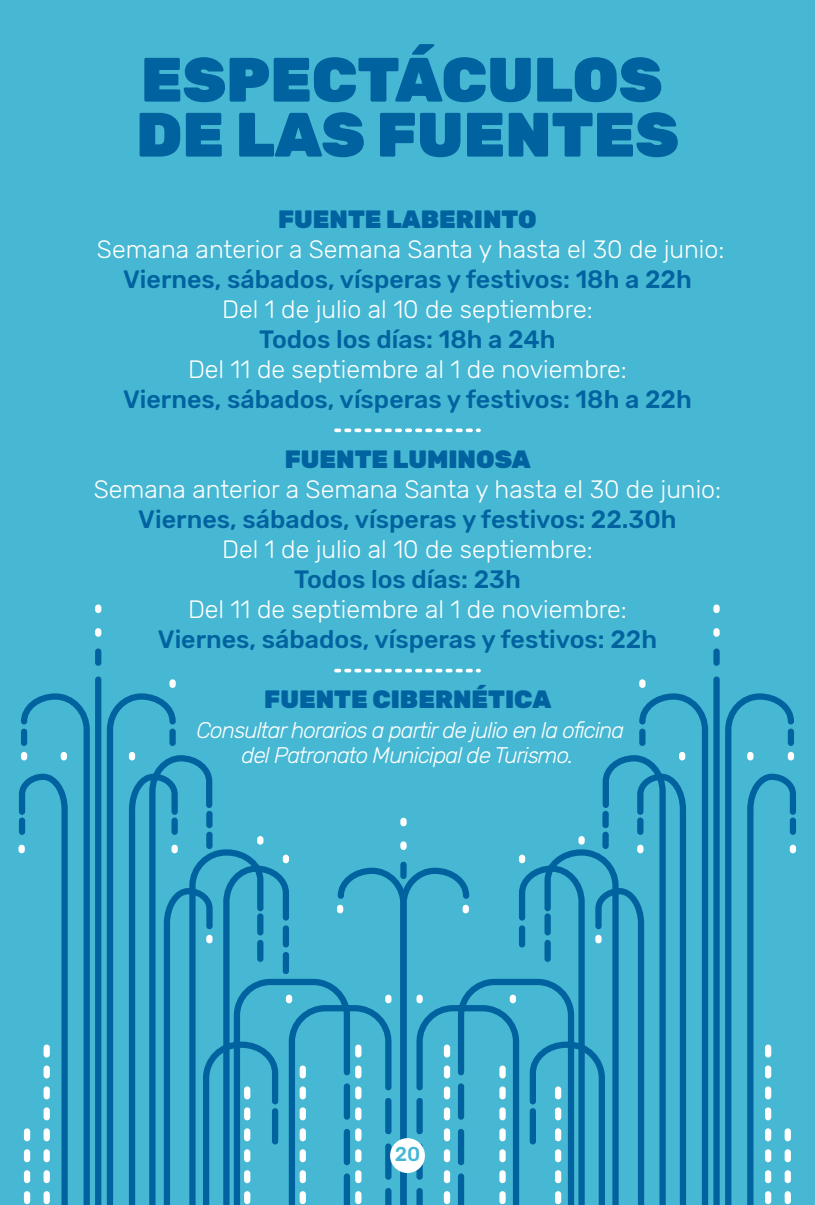
<style>
.page{position:relative;width:815px;height:1205px;background:#47b8d3}
.page>*{position:absolute;margin:0;border:0;box-sizing:border-box;transform-origin:0 0}
.t1{font:900 62.5px/55px "Rubik";color:#00629f}
.t2{font:300 25px "Rubik";color:#fff}
.t3{font:500 25px "Rubik";color:#00629f}
.t4{font:900 25px "Rubik";color:#00629f}
.t5{font:italic 300 22.5px/25px "Rubik";letter-spacing:-.04em;color:#fff;text-align:center}
.t6{font:500 20px "Rubik";color:#47b8d3}
</style>
<div class="page">
<svg style="left:334px;top:428px;width:147px;height:4px"></svg>
<div style="left:713px;top:648px;width:7px;height:18px;background:#00629f;border-radius:3px"></div>
<div style="left:713px;top:628px;width:7px;height:9px;background:#fff;border-radius:3px"></div>
<div style="left:713px;top:604px;width:7px;height:9px;background:#fff;border-radius:3px"></div>
<svg style="left:107px;top:669px;width:689px;height:536px"></svg>
<div style="left:169px;top:728px;width:7px;height:18px;background:#00629f;border-radius:3px"></div>
<div style="left:95px;top:648px;width:6px;height:18px;background:#00629f;border-radius:3px"></div>
<div style="left:95px;top:628px;width:6px;height:9px;background:#fff;border-radius:3px"></div>
<div style="left:95px;top:604px;width:6px;height:9px;background:#fff;border-radius:3px"></div>
<div style="left:257px;top:836px;width:6px;height:8px;background:#fff;border-radius:3px"></div>
<div style="left:283px;top:854px;width:6px;height:9px;background:#fff;border-radius:3px"></div>
<div style="left:337px;top:905px;width:6px;height:8px;background:#fff;border-radius:3px"></div>
<div style="left:463px;top:905px;width:6px;height:8px;background:#fff;border-radius:3px"></div>
<div style="left:595px;top:935px;width:7px;height:8px;background:#fff;border-radius:3px"></div>
<div style="left:206px;top:935px;width:7px;height:8px;background:#fff;border-radius:3px"></div>
<div style="left:385px;top:994px;width:6px;height:9px;background:#fff;border-radius:3px"></div>
<div style="left:286px;top:994px;width:6px;height:9px;background:#fff;border-radius:3px"></div>
<div style="left:129px;top:752px;width:6px;height:8px;background:#fff;border-radius:3px"></div>
<div style="left:790px;top:845px;width:6px;height:8px;background:#fff;border-radius:3px"></div>
<div style="left:171px;top:845px;width:7px;height:8px;background:#fff;border-radius:3px"></div>
<div style="left:637px;top:845px;width:6px;height:8px;background:#fff;border-radius:3px"></div>
<div style="left:169px;top:679px;width:7px;height:9px;background:#fff;border-radius:3px"></div>
<svg style="left:19px;top:676px;width:82px;height:529px"></svg>
<div style="left:21px;top:728px;width:6px;height:18px;background:#00629f;border-radius:3px"></div>
<div style="left:206px;top:811px;width:7px;height:17px;background:#00629f;border-radius:3px"></div>
<div style="left:171px;top:817px;width:7px;height:18px;background:#00629f;border-radius:3px"></div>
<div style="left:206px;top:832px;width:7px;height:17px;background:#00629f;border-radius:3px"></div>
<div style="left:19px;top:817px;width:6px;height:18px;background:#00629f;border-radius:3px"></div>
<div style="left:355px;top:1191px;width:6px;height:13px;background:#fff;border-radius:3px"></div>
<div style="left:355px;top:1170px;width:6px;height:13px;background:#fff;border-radius:3px"></div>
<div style="left:355px;top:1149px;width:6px;height:13px;background:#fff;border-radius:3px"></div>
<div style="left:355px;top:1128px;width:6px;height:13px;background:#fff;border-radius:3px"></div>
<div style="left:355px;top:1107px;width:6px;height:13px;background:#fff;border-radius:3px"></div>
<div style="left:355px;top:1086px;width:6px;height:13px;background:#fff;border-radius:3px"></div>
<div style="left:355px;top:1065px;width:6px;height:13px;background:#fff;border-radius:3px"></div>
<div style="left:355px;top:1044px;width:6px;height:13px;background:#fff;border-radius:3px"></div>
<div style="left:300px;top:1191px;width:6px;height:13px;background:#fff;border-radius:3px"></div>
<div style="left:300px;top:1170px;width:6px;height:13px;background:#fff;border-radius:3px"></div>
<div style="left:300px;top:1149px;width:6px;height:13px;background:#fff;border-radius:3px"></div>
<div style="left:300px;top:1128px;width:6px;height:13px;background:#fff;border-radius:3px"></div>
<div style="left:300px;top:1107px;width:6px;height:13px;background:#fff;border-radius:3px"></div>
<div style="left:300px;top:1086px;width:6px;height:13px;background:#fff;border-radius:3px"></div>
<div style="left:300px;top:1065px;width:6px;height:13px;background:#fff;border-radius:3px"></div>
<div style="left:244px;top:1191px;width:6px;height:13px;background:#fff;border-radius:3px"></div>
<div style="left:244px;top:1170px;width:6px;height:13px;background:#fff;border-radius:3px"></div>
<div style="left:244px;top:1149px;width:6px;height:13px;background:#fff;border-radius:3px"></div>
<div style="left:244px;top:1128px;width:6px;height:13px;background:#fff;border-radius:3px"></div>
<div style="left:244px;top:1107px;width:6px;height:13px;background:#fff;border-radius:3px"></div>
<div style="left:244px;top:1086px;width:6px;height:13px;background:#fff;border-radius:3px"></div>
<div style="left:390px;top:1138px;width:35px;height:35px;background:#fff;border-radius:50%"></div>
<h1 class="t1" style="left:136px;top:54px;width:544px">ESPECTÁCULOS<br>DE LAS FUENTES</h1>
<p class="t4" style="left:278px;top:204px;width:260px">FUENTE LABERINTO</p>
<p class="t2" style="left:97px;top:235px;width:629px">Semana anterior a Semana Santa y hasta el 30 de junio:</p>
<p class="t3" style="left:123px;top:265px;width:570px">Viernes, sábados, vísperas y festivos: 18h a 22h</p>
<p class="t2" style="left:222px;top:295px;width:372px">Del 1 de julio al 10 de septiembre:</p>
<p class="t3" style="left:259px;top:325px;width:298px">Todos los días: 18h a 24h</p>
<p class="t2" style="left:188px;top:355px;width:440px">Del 11 de septiembre al 1 de noviembre:</p>
<p class="t3" style="left:123px;top:385px;width:570px">Viernes, sábados, vísperas y festivos: 18h a 22h</p>
<p class="t4" style="left:285px;top:444px;width:247px">FUENTE LUMINOSA</p>
<p class="t2" style="left:94px;top:475px;width:629px">Semana anterior a Semana Santa y hasta el 30 de junio:</p>
<p class="t3" style="left:138px;top:505px;width:540px">Viernes, sábados, vísperas y festivos: 22.30h</p>
<p class="t2" style="left:222px;top:535px;width:372px">Del 1 de julio al 10 de septiembre:</p>
<p class="t3" style="left:294px;top:565px;width:228px">Todos los días: 23h</p>
<p class="t2" style="left:188px;top:595px;width:440px">Del 11 de septiembre al 1 de noviembre:</p>
<p class="t3" style="left:158px;top:625px;width:501px">Viernes, sábados, vísperas y festivos: 22h</p>
<p class="t4" style="left:264px;top:684px;width:288px">FUENTE CIBERNÉTICA</p>
<p class="t5" style="left:196px;top:718px;width:429px">Consultar horarios a partir de julio en la oficina del Patronato Municipal de Turismo.</p>
<p class="t6" style="left:395px;top:1143px;width:27px">20</p>
</div>
